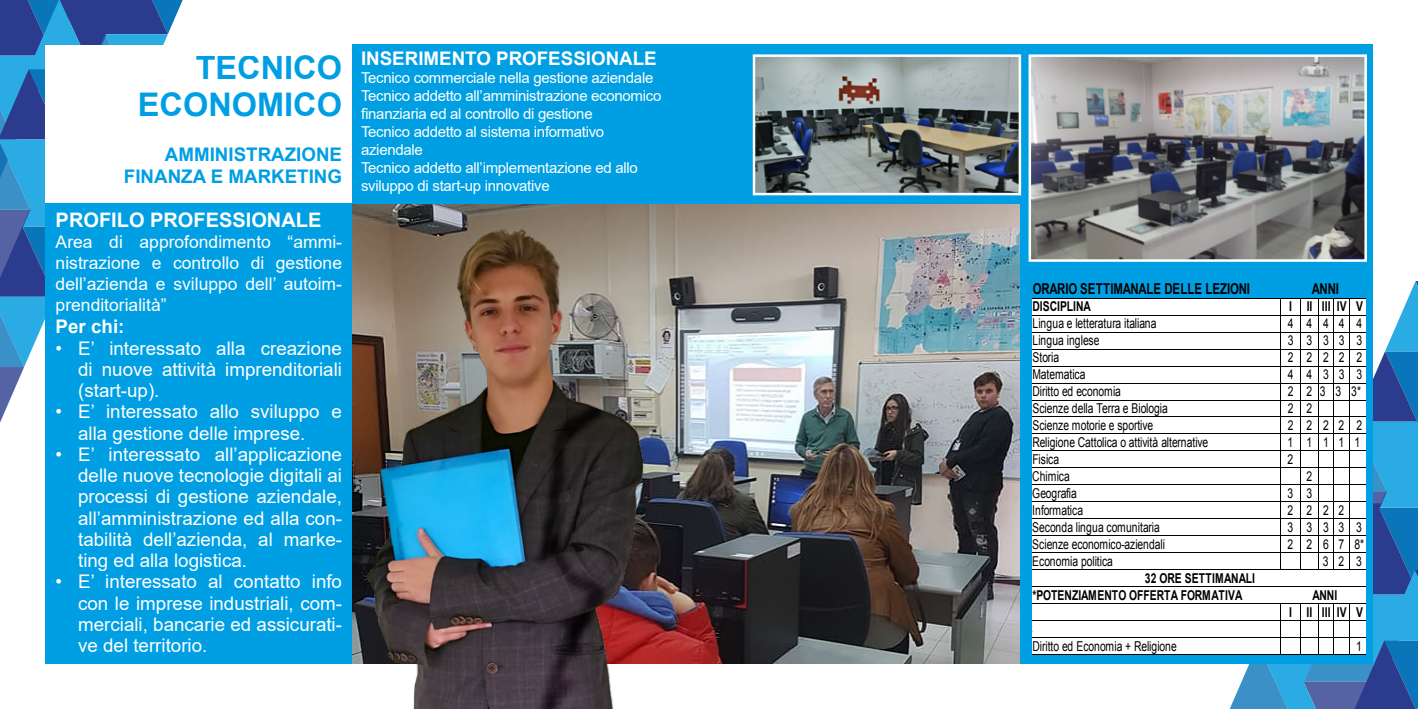
<style>
.page{position:relative;width:1418px;height:709px;background:#fff}
.page>*{position:absolute;margin:0;border:0;box-sizing:border-box;transform-origin:0 0}
.t1{font:700 32.5px/36.2px "Arial";color:#009fe3;text-align:right}
.t2{font:700 20px "Arial";color:#fff}
.t3{font:18.75px/21.2px "Arial";color:#fff;text-align:justify}
.t4{font:700 18.75px/22.5px "Arial";color:#009fe3;text-align:right}
.t5{font:700 18.75px "Arial";color:#fff}
.t6{font:17.5px/21px "Arial";color:#fff;text-align:justify}
.t7{font:15px/18px "Arial";letter-spacing:-.02em;color:#fff}
.t8{font:700 15px "Arial";letter-spacing:-.01em;color:#000;scale:.76 1}
.t9{font:13.62px "Arial";color:#000;scale:.76 1}
.t10{font:700 13.62px "Arial";letter-spacing:.005em;color:#000;scale:.76 1}
</style>
<div class="page">
<div style="left:353px;top:44px;width:1019px;height:620px;background:#009fe3"></div>
<svg style="left:0;top:0;width:183px;height:423px;background:#437ebc"></svg>
<div style="left:45px;top:203px;width:308px;height:461px;background:#009fe3"></div>
<div style="left:45px;top:56px;width:297px;height:147px;background:#fff"></div>
<div style="left:45px;top:45px;width:252px;height:11px;background:#fff"></div>
<div style="left:1032px;top:275px;width:333px;height:380px;background:#fff"></div>
<div style="left:1032px;top:275px;width:333px;height:23px;background:#009fe3"></div>
<hr style="left:1032px;top:298px;width:333px;height:1px;background:#000">
<hr style="left:1032px;top:315px;width:333px;height:1px;background:#000">
<hr style="left:1032px;top:332px;width:333px;height:1px;background:#000">
<hr style="left:1032px;top:349px;width:333px;height:1px;background:#000">
<hr style="left:1032px;top:366px;width:333px;height:1px;background:#000">
<hr style="left:1032px;top:383px;width:333px;height:1px;background:#000">
<hr style="left:1032px;top:400px;width:333px;height:1px;background:#000">
<hr style="left:1032px;top:417px;width:333px;height:1px;background:#000">
<hr style="left:1032px;top:434px;width:333px;height:1px;background:#000">
<hr style="left:1032px;top:450px;width:333px;height:1px;background:#000">
<hr style="left:1032px;top:467px;width:333px;height:1px;background:#000">
<hr style="left:1032px;top:484px;width:333px;height:1px;background:#000">
<hr style="left:1032px;top:501px;width:333px;height:1px;background:#000">
<hr style="left:1032px;top:518px;width:333px;height:1px;background:#000">
<hr style="left:1032px;top:535px;width:333px;height:1px;background:#000">
<hr style="left:1032px;top:552px;width:333px;height:1px;background:#000">
<hr style="left:1032px;top:569px;width:333px;height:1px;background:#000">
<hr style="left:1032px;top:586px;width:333px;height:1px;background:#000">
<hr style="left:1032px;top:603px;width:333px;height:1px;background:#000">
<hr style="left:1032px;top:620px;width:333px;height:1px;background:#000">
<hr style="left:1032px;top:637px;width:333px;height:1px;background:#000">
<hr style="left:1032px;top:654px;width:333px;height:1px;background:#000">
<img style="left:1031px;top:57px;width:332px;height:202px">
<div style="left:1028px;top:54px;width:338px;height:208px;border:2px solid #fff"></div>
<img style="left:352px;top:204px;width:667px;height:460px">
<img style="left:354px;top:219px;width:355px;height:490px">
<img style="left:755px;top:57px;width:263px;height:135px">
<div style="left:752px;top:54px;width:269px;height:141px;border:2px solid #fff"></div>
<svg style="left:1227px;top:281px;width:190px;height:428px"></svg>
<h1 class="t1" style="left:138px;top:50px;width:206px">TECNICO<br>ECONOMICO</h1>
<p class="t4" style="left:124px;top:143px;width:220px">AMMINISTRAZIONE<br>FINANZA E MARKETING</p>
<p class="t2" style="left:56px;top:206px;width:267px">PROFILO PROFESSIONALE</p>
<p class="t6" style="left:56px;top:231px;width:288px">Area di approfondimento “ammi&shy;nistrazione e controllo di gestione dell’azienda e sviluppo dell’ autoim&shy;prenditorialità”</p>
<p class="t5" style="left:56px;top:313px;width:70px">Per chi:</p>
<p class="t3" style="left:78px;top:337px;width:265px;text-indent:-22px">• E’ interessato alla creazione di nuove attività imprenditoriali (start-up).</p>
<p class="t3" style="left:78px;top:401px;width:265px;text-indent:-22px">• E’ interessato allo sviluppo e alla gestione delle imprese.</p>
<p class="t3" style="left:78px;top:443px;width:265px;text-indent:-22px">• E’ interessato all’applicazione delle nuove tecnologie digitali ai processi di gestione aziendale, all’amministrazione ed alla con&shy;tabilità dell’azienda, al marke&shy;ting ed alla logistica.</p>
<p class="t3" style="left:78px;top:571px;width:265px;text-indent:-22px">• E’ interessato al contatto info con le imprese industriali, com&shy;merciali, bancarie ed assicurati&shy;ve del territorio.</p>
<p class="t5" style="left:361px;top:45px;width:297px">INSERIMENTO PROFESSIONALE</p>
<p class="t7" style="left:361px;top:68px;width:302px">Tecnico commerciale nella gestione aziendale Tecnico addetto all’amministrazione economico finanziaria ed al controllo di gestione<br>Tecnico addetto al sistema informativo aziendale<br>Tecnico addetto all’implementazione ed allo sviluppo di start-up innovative</p>
<p class="t8" style="left:1032px;top:278px;width:287px">ORARIO SETTIMANALE DELLE LEZIONI</p>
<p class="t10" style="left:1032px;top:298px;width:78px">DISCIPLINA</p>
<p class="t10" style="left:1289px;top:298px;width:99px">I II III IV V</p>
<p class="t9" style="left:1032px;top:315px;width:165px">Lingua e letteratura italiana</p>
<p class="t9" style="left:1287px;top:315px;width:99px">4 4444</p>
<p class="t9" style="left:1032px;top:332px;width:90px">Lingua inglese</p>
<p class="t9" style="left:1287px;top:332px;width:99px">3 3333</p>
<p class="t9" style="left:1032px;top:349px;width:37px">Storia</p>
<p class="t9" style="left:1287px;top:349px;width:99px">2 2222</p>
<p class="t9" style="left:1032px;top:366px;width:71px">Matematica</p>
<p class="t9" style="left:1287px;top:366px;width:99px">4 4333</p>
<p class="t9" style="left:1032px;top:382px;width:118px">Diritto ed economia</p>
<p class="t9" style="left:1287px;top:382px;width:98px">2 2333*</p>
<p class="t9" style="left:1032px;top:399px;width:180px">Scienze della Terra e Biologia</p>
<p class="t9" style="left:1287px;top:399px;width:34px">2 2</p>
<p class="t9" style="left:1032px;top:416px;width:160px">Scienze motorie e sportive</p>
<p class="t9" style="left:1287px;top:416px;width:99px">2 2222</p>
<p class="t9" style="left:1032px;top:433px;width:233px">Religione Cattolica o attività alternative</p>
<p class="t9" style="left:1287px;top:433px;width:102px">1 1111*</p>
<p class="t9" style="left:1032px;top:450px;width:37px">Fisica</p>
<p class="t9" style="left:1287px;top:450px;width:9px">2</p>
<p class="t9" style="left:1032px;top:467px;width:51px">Chimica</p>
<p class="t9" style="left:1306px;top:467px;width:9px">2</p>
<p class="t9" style="left:1032px;top:484px;width:60px">Geografia</p>
<p class="t9" style="left:1287px;top:484px;width:34px">3 3</p>
<p class="t9" style="left:1032px;top:501px;width:68px">Informatica</p>
<p class="t9" style="left:1287px;top:501px;width:98px">2 2222*</p>
<p class="t9" style="left:1032px;top:518px;width:169px">Seconda lingua comunitaria</p>
<p class="t9" style="left:1287px;top:518px;width:99px">3 3333</p>
<p class="t9" style="left:1032px;top:535px;width:176px">Scienze economico-aziendali</p>
<p class="t9" style="left:1287px;top:535px;width:102px">2 2678*</p>
<p class="t9" style="left:1032px;top:552px;width:108px">Economia politica</p>
<p class="t9" style="left:1322px;top:552px;width:53px">323</p>
<p class="t10" style="left:1032px;top:586px;width:278px">*POTENZIAMENTO OFFERTA FORMATIVA</p>
<p class="t10" style="left:1289px;top:603px;width:99px">I II III IV V</p>
<p class="t9" style="left:1032px;top:637px;width:191px">Diritto ed Economia + Religione</p>
<p class="t9" style="left:1356px;top:637px;width:9px">1</p>
<p class="t8" style="left:1311px;top:278px;width:37px">ANNI</p>
<p class="t10" style="left:1144px;top:569px;width:146px">32 ORE SETTIMANALI</p>
<p class="t10" style="left:1312px;top:586px;width:34px">ANNI</p>
</div>
